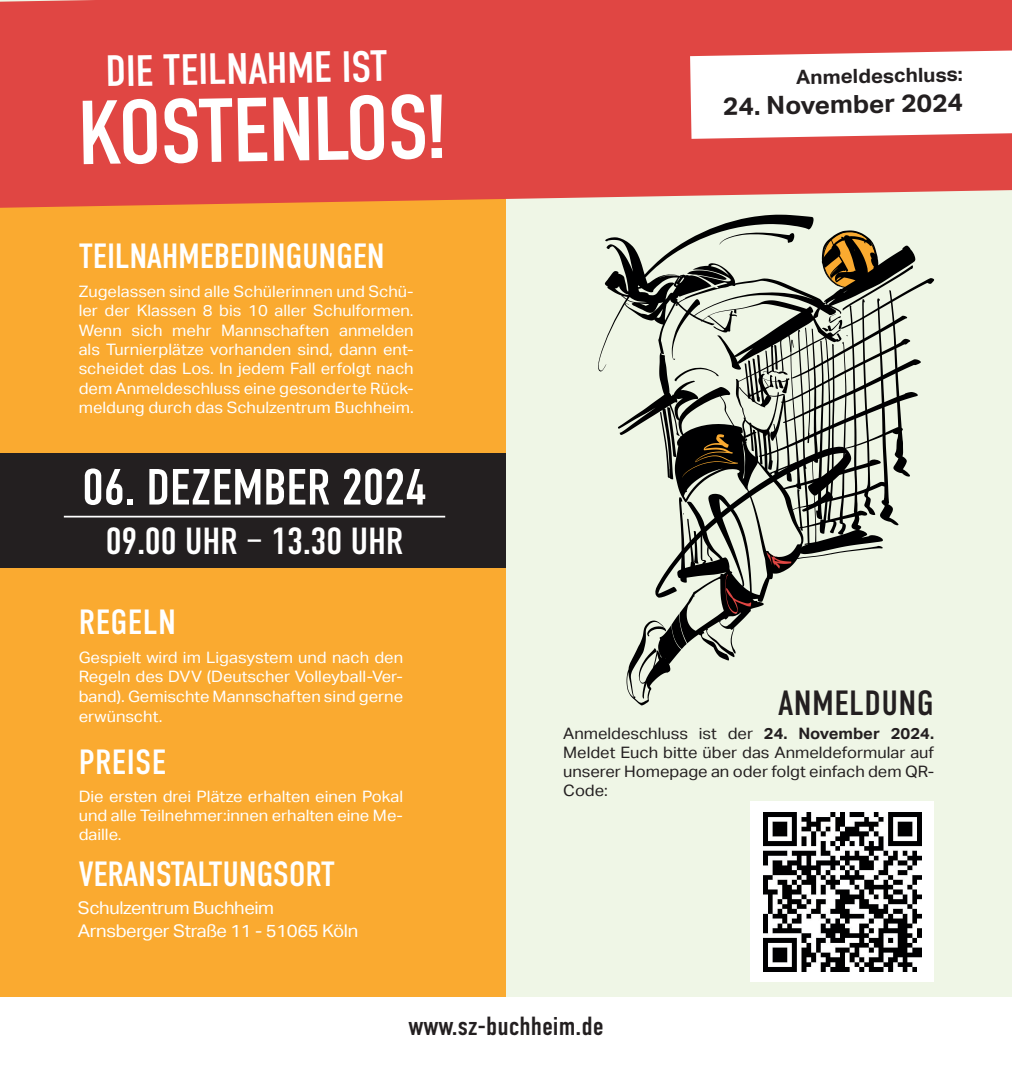
<style>
.page{position:relative;width:1012px;height:1072px;background:#fff}
.page>*{position:absolute;margin:0;border:0;box-sizing:border-box;transform-origin:0 0}
.t1{font:90.48px "DIN Condensed";color:#fff;scale:1.05 1}
.t2{font:50.75px "DIN Condensed";letter-spacing:-.01em;color:#fff;scale:1.05 1}
.t3{font:43.75px "DIN Condensed";color:#fff;scale:1.05 1}
.t4{font:37.62px "DIN Condensed";letter-spacing:-.015em;color:#fff;scale:1.05 1}
.t5{font:35px "DIN Condensed";letter-spacing:-.01em;color:#fff;scale:1.05 1}
.t6{font:35px "DIN Condensed";letter-spacing:.01em;color:#231f20;scale:1.05 1}
.t7{font:26.25px "DIN Condensed";color:#231f20;scale:1.05 1}
.t8{font:700 24.85px "Aktiv Grotesk";color:#231f20;scale:1.05 1}
.t9{font:700 19.6px "Aktiv Grotesk";color:#231f20;scale:1.05 1}
.t10{font:17.5px/22.8px "Aktiv Grotesk";letter-spacing:-.02em;color:#fff;scale:1.05 1}
.t11{font:15.75px/19.2px "Aktiv Grotesk";color:#fff;text-align:justify;scale:1.05 1}
.t12{font:15.75px/19.2px "Aktiv Grotesk";color:#231f20;text-align:justify;scale:1.05 1}
.s1{font-weight:700}
</style>
<div class="page">
<div style="left:0;top:0;width:1012px;height:1071px;background:#eff6e6"></div>
<div style="left:0;top:189px;width:506px;height:882px;background:#faaa30"></div>
<div style="left:0;top:0;width:1012px;height:208px;background:#e04643"></div>
<div style="left:0;top:997px;width:1012px;height:74px;background:#fff"></div>
<div style="left:0;top:453px;width:506px;height:115px;background:#231f20"></div>
<div style="left:751px;top:801px;width:183px;height:180px;background:#fff"></div>
<img style="left:763px;top:812px;width:159px;height:159px">
<hr style="left:64px;top:516px;width:381px;height:1px;background:#fff">
<svg style="left:690px;top:51px;width:322px;height:88px;background:#fcf1f0"></svg>
<svg style="left:598px;top:215px;width:317px;height:220px"></svg>
<svg style="left:627px;top:265px;width:307px;height:440px"></svg>
<h3 class="t3" style="left:105px;top:47px;width:270px;rotate:-1deg">DIE TEILNAHME IST</h3>
<h1 class="t1" style="left:77px;top:83px;width:353px;rotate:-1deg">KOSTENLOS!</h1>
<h3 class="t5" style="left:79px;top:236px;width:293px">TEILNAHMEBEDINGUNGEN</h3>
<p class="t11" style="left:79px;top:282px;width:321px">Zugelassen sind alle Schülerinnen und Schü&shy;ler der Klassen 8 bis 10 aller Schulformen.<br>Wenn sich mehr Mannschaften anmelden als Turnierplätze vorhanden sind, dann ent&shy;scheidet das Los. In jedem Fall erfolgt nach dem Anmeldeschluss eine gesonderte Rück&shy;meldung durch das Schulzentrum Buchheim.</p>
<h2 class="t2" style="left:82px;top:459px;width:330px">06. DEZEMBER 2024</h2>
<h3 class="t4" style="left:105px;top:520px;width:285px">09.00 UHR – 13.30 UHR</h3>
<h3 class="t5" style="left:79px;top:602px;width:94px">REGELN</h3>
<p class="t11" style="left:79px;top:648px;width:310px">Gespielt wird im Ligasystem und nach den Regeln des DVV (Deutscher Volleyball-Ver&shy;band). Gemischte Mannschaften sind gerne erwünscht.</p>
<h3 class="t5" style="left:79px;top:742px;width:85px">PREISE</h3>
<p class="t11" style="left:79px;top:787px;width:310px">Die ersten drei Plätze erhalten einen Pokal und alle Teilnehmer:innen erhalten eine Me&shy;daille.</p>
<h3 class="t5" style="left:79px;top:854px;width:246px">VERANSTALTUNGSORT</h3>
<p class="t10" style="left:78px;top:897px;width:268px">Schulzentrum Buchheim<br>Arnsberger Straße 11 - 51065 Köln</p>
<p class="t9" style="left:796px;top:66px;width:160px;rotate:-1deg">Anmeldeschluss:</p>
<h3 class="t8" style="left:723px;top:92px;width:230px;rotate:-1deg">24. November 2024</h3>
<h3 class="t6" style="left:778px;top:683px;width:150px">ANMELDUNG</h3>
<p class="t12" style="left:563px;top:723px;width:355px">Anmeldeschluss ist der <span class="s1">24. November 2024.<br></span>Meldet Euch bitte über das Anmeldeformular auf unserer Homepage an oder folgt einfach dem QR-Code:</p>
<h3 class="t7" style="left:408px;top:1011px;width:187px">www.sz-buchheim.de</h3>
</div>
